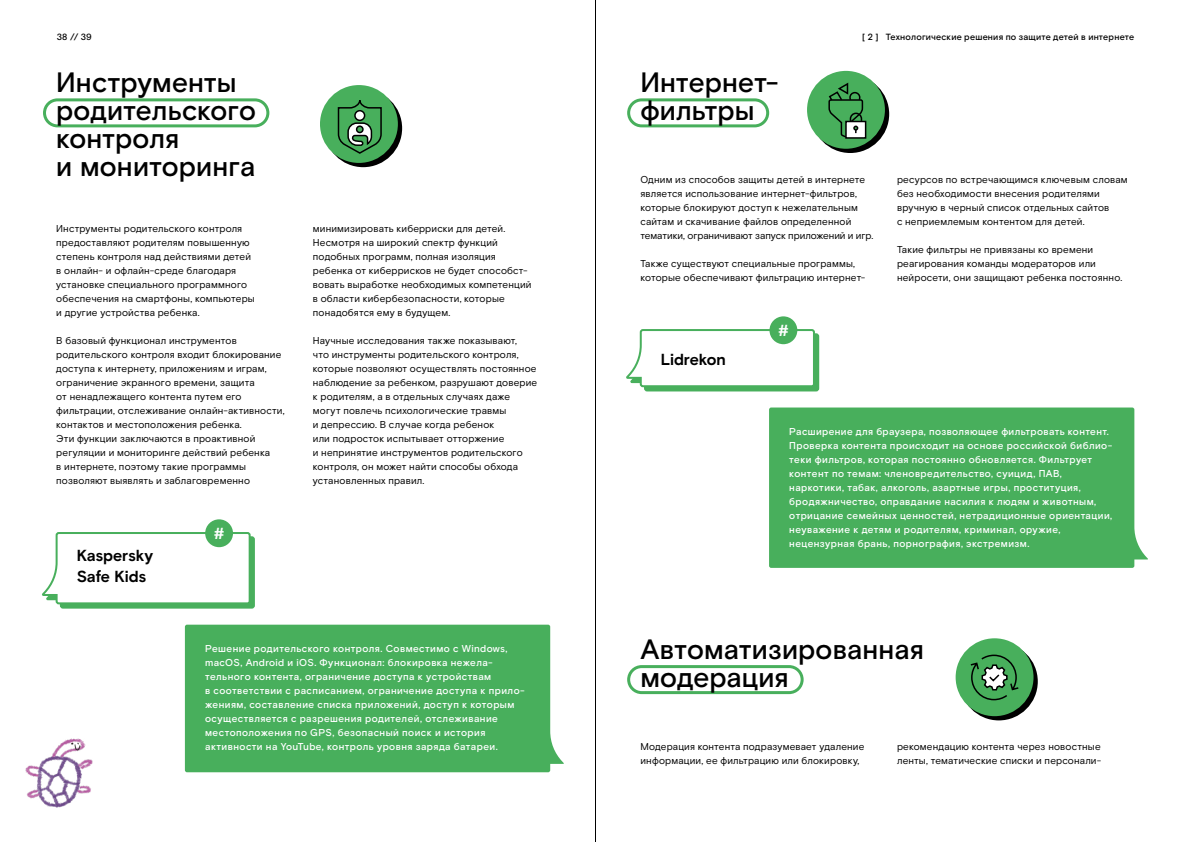
<style>
.page{position:relative;width:1191px;height:842px;background:#fff}
.page>*{position:absolute;margin:0;border:0;box-sizing:border-box;transform-origin:0 0}
.t1{font:500 28px/28px "Rostelecom Basis";letter-spacing:.005em;color:#000}
.t2{font:700 16px/21px "Rostelecom Basis";letter-spacing:-.005em;color:#000}
.t3{font:700 16px "Rostelecom Basis";color:#fff}
.t4{font:10px/14px "Rostelecom Basis";letter-spacing:.015em;color:#000}
.t5{font:500 10px/14px "Rostelecom Basis";letter-spacing:.045em;color:#fff}
.t6{font:500 9px "Rostelecom Basis";letter-spacing:.02em;color:#000}
</style>
<div class="page">
<div style="left:43px;top:98px;width:226px;height:29px;border:3px solid #48af5c;border-radius:13px"></div>
<div style="left:627px;top:98px;width:142px;height:29px;border:3px solid #48af5c;border-radius:13px"></div>
<div style="left:627px;top:665px;width:176px;height:29px;border:3px solid #48af5c;border-radius:13px"></div>
<div style="left:185px;top:625px;width:379px;height:147px;background:#48af5c"></div>
<svg style="left:42px;top:532px;width:213px;height:77px"></svg>
<div style="left:205px;top:519px;width:28px;height:28px;background:#48af5c;border-radius:50%"></div>
<div style="left:769px;top:407px;width:379px;height:161px;background:#48af5c"></div>
<svg style="left:626px;top:328px;width:194px;height:64px"></svg>
<div style="left:769px;top:316px;width:28px;height:28px;background:#48af5c;border-radius:50%"></div>
<svg style="left:324px;top:89px;width:78px;height:78px"></svg>
<div style="left:320px;top:85px;width:78px;height:78px;background:#48af5c;border-radius:50%"></div>
<img style="left:25px;top:738px;width:68px;height:69px">
<hr style="left:595px;top:0;width:1px;height:842px;background:#000">
<svg style="left:337px;top:100px;width:45px;height:54px"></svg>
<svg style="left:960px;top:642px;width:77px;height:78px"></svg>
<div style="left:955px;top:638px;width:78px;height:78px;background:#48af5c;border-radius:50%"></div>
<svg style="left:970px;top:654px;width:49px;height:47px"></svg>
<svg style="left:811px;top:75px;width:78px;height:78px"></svg>
<div style="left:807px;top:71px;width:78px;height:78px;background:#48af5c;border-radius:50%"></div>
<svg style="left:828px;top:82px;width:39px;height:57px"></svg>
<p class="t6" style="left:57px;top:32px;width:37px">38 // 39</p>
<p class="t6" style="left:862px;top:32px;width:273px">[ 2 ] Технологические решения по защите детей в интернете</p>
<h1 class="t1" style="left:56px;top:69px;width:201px">Инструменты родительского контроля<br>и мониторинга</h1>
<h1 class="t1" style="left:640px;top:69px;width:140px">Интернет&shy;фильтры</h1>
<p class="t4" style="left:640px;top:173px;width:234px">Одним из способов защиты детей в интернете является использование интернет-фильтров, которые блокируют доступ к нежелательным сайтам и скачивание файлов определенной тематики, ограничивают запуск приложений и игр.</p>
<p class="t4" style="left:640px;top:257px;width:226px">Также существуют специальные программы, которые обеспечивают фильтрацию интернет-</p>
<p class="t4" style="left:897px;top:173px;width:232px">ресурсов по встречающимся ключевым словам без необходимости внесения родителями вручную в черный список отдельных сайтов<br>с неприемлемым контентом для детей.</p>
<p class="t4" style="left:897px;top:243px;width:227px">Такие фильтры не привязаны ко времени реагирования команды модераторов или нейросети, они защищают ребенка постоянно.</p>
<p class="t4" style="left:313px;top:222px;width:220px">минимизировать киберриски для детей.<br>Несмотря на широкий спектр функций подобных программ, полная изоляция ребенка от киберрисков не будет способст&shy;вовать выработке необходимых компетенций в области кибербезопасности, которые понадобятся ему в будущем.</p>
<p class="t4" style="left:313px;top:334px;width:226px">Научные исследования также показывают,<br>что инструменты родительского контроля, которые позволяют осуществлять постоянное наблюдение за ребенком, разрушают доверие к родителям, а в отдельных случаях даже могут повлечь психологические травмы<br>и депрессию. В случае когда ребенок<br>или подросток испытывает отторжение<br>и непринятие инструментов родительского контроля, он может найти способы обхода установленных правил.</p>
<p class="t4" style="left:56px;top:222px;width:200px">Инструменты родительского контроля предоставляют родителям повышенную степень контроля над действиями детей в онлайн- и офлайн-среде благодаря установке специального программного обеспечения на смартфоны, компьютеры и другие устройства ребенка.</p>
<p class="t4" style="left:56px;top:334px;width:230px">В базовый функционал инструментов родительского контроля входит блокирование доступа к интернету, приложениям и играм, ограничение экранного времени, защита<br>от ненадлежащего контента путем его фильтрации, отслеживание онлайн-активности, контактов и местоположения ребенка.<br>Эти функции заключаются в проактивной регуляции и мониторинге действий ребенка<br>в интернете, поэтому такие программы позволяют выявлять и заблаговременно</p>
<h2 class="t3" style="left:778px;top:321px;width:12px">#</h2>
<h2 class="t2" style="left:661px;top:349px;width:67px">Lidrekon</h2>
<p class="t5" style="left:789px;top:425px;width:324px">Расширение для браузера, позволяющее фильтровать контент.<br>Проверка контента происходит на основе российской библио&shy;теки фильтров, которая постоянно обновляется. Фильтрует контент по темам: членовредительство, суицид, ПАВ, наркотики, табак, алкоголь, азартные игры, проституция, бродяжничество, оправдание насилия к людям и животным, отрицание семейных ценностей, нетрадиционные ориентации, неуважение к детям и родителям, криминал, оружие, нецензурная брань, порнография, экстремизм.</p>
<h2 class="t3" style="left:214px;top:524px;width:12px">#</h2>
<h2 class="t2" style="left:77px;top:545px;width:78px">Kaspersky<br>Safe Kids</h2>
<p class="t5" style="left:205px;top:642px;width:321px">Решение родительского контроля. Совместимо с Windows, macOS, Android и iOS. Функционал: блокировка нежела&shy;тельного контента, ограничение доступа к устройствам<br>в соответствии с расписанием, ограничение доступа к прило&shy;жениям, составление списка приложений, доступ к которым осуществляется с разрешения родителей, отслеживание местоположения по GPS, безопасный поиск и история активности на YouTube, контроль уровня заряда батареи.</p>
<h1 class="t1" style="left:640px;top:636px;width:285px">Автоматизированная модерация</h1>
<p class="t4" style="left:640px;top:740px;width:225px">Модерация контента подразумевает удаление информации, ее фильтрацию или блокировку,</p>
<p class="t4" style="left:897px;top:740px;width:206px">рекомендацию контента через новостные ленты, тематические списки и персонали-</p>
</div>
